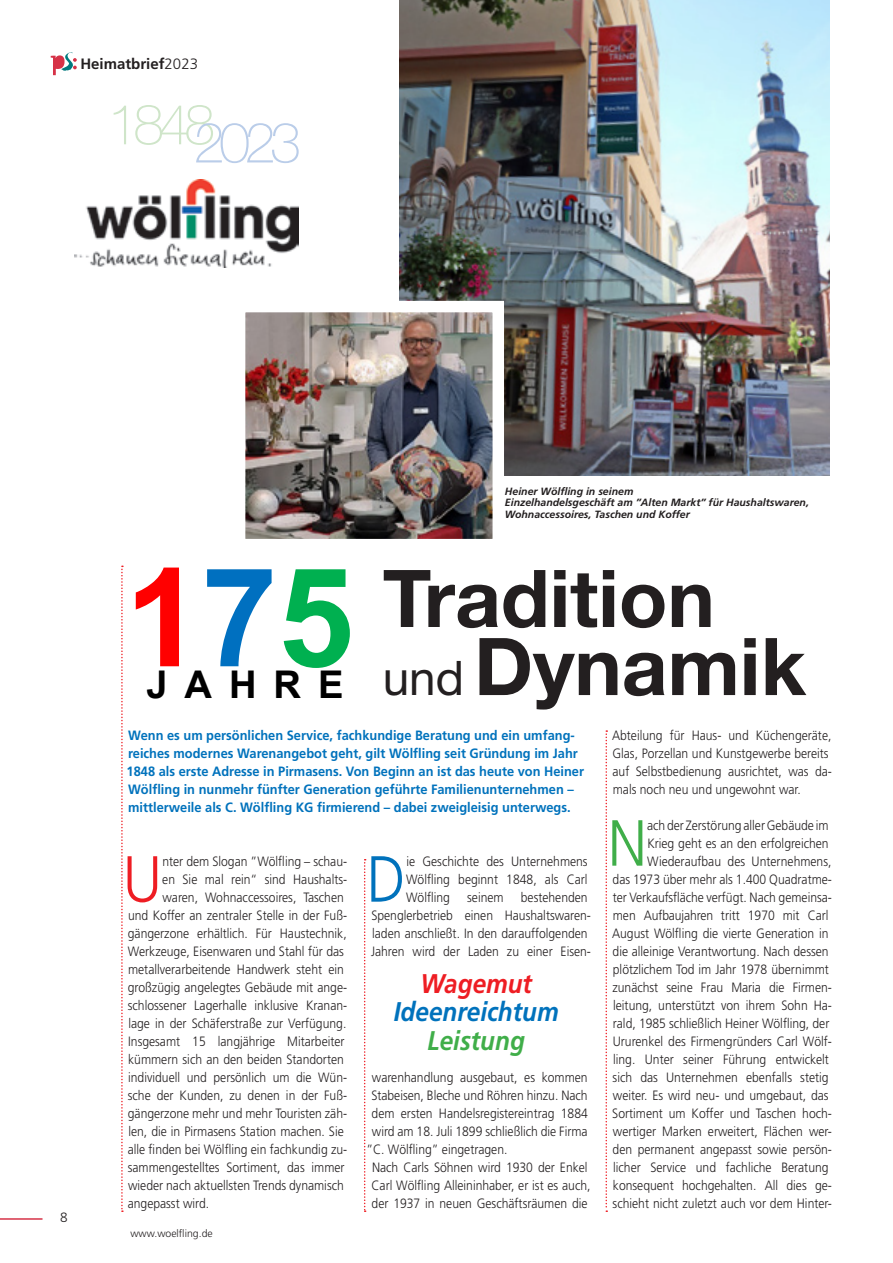
<style>
.page{position:relative;width:893px;height:1263px;background:#fff}
.page>*{position:absolute;margin:0;border:0;box-sizing:border-box;transform-origin:0 0}
.t1{font:700 137.4px "Arial";color:#f00}
.t2{font:700 79.8px/68.1px "Helvetica Neue LT";color:#231f20}
.t3{font:300 65.1px "Frutiger LT";color:#ee1d23;scale:.9 1}
.t4{font:300 65.1px "Frutiger LT";color:#0072bc;scale:.9 1}
.t5{font:300 65.1px "Frutiger LT";color:#40ae49;scale:.9 1}
.t6{font:100 55.95px "Helvetica Neue LT";letter-spacing:-.1em;color:#cfe5c9}
.t7{font:700 38.25px "Arial";color:#000}
.t8{font:italic 700 27px "Frutiger LT";color:#0072bc;scale:.9 1}
.t9{font:italic 700 27px "Frutiger LT";color:#40ae49;scale:.9 1}
.t10{font:italic 700 27px "Frutiger LT";color:#ee1d23;scale:.9 1}
.t11{font:700 15px "Frutiger LT";color:#231f20}
.t12{font:300 13.5px/18px "Frutiger LT";color:#231f20;scale:.9 1}
.t13{font:700 13.5px/18px "Frutiger LT";color:#0072bc;scale:.95 1}
.t14{font:300 13.5px "Frutiger LT";color:#231f20}
.t15{font:italic 700 10.5px/11.2px "Frutiger LT";color:#231f20}
.t16{font:300 10.5px "Frutiger LT";color:#231f20}
.s1{font-weight:300}
.s2{color:#bacde9}
.s3{color:#0070c0}
.s4{color:#00b050}
.s5{font-weight:400;font-size:47.7px}
</style>
<div class="page">
<hr style="left:0;top:1218px;width:43px;height:2px;background:#d63247">
<svg style="left:51px;top:52px;width:26px;height:23px"></svg>
<svg style="left:605px;top:730px;width:2px;height:482px"></svg>
<svg style="left:121px;top:566px;width:2px;height:646px"></svg>
<img style="left:400px;top:0;width:429px;height:476px">
<img style="left:74px;top:179px;width:225px;height:89px">
<img style="left:246px;top:313px;width:246px;height:225px">
<svg style="left:364px;top:859px;width:2px;height:353px"></svg>
<p class="t11" style="left:80px;top:55px;width:119px">Heimatbrief<span class="s1">2023</span></p>
<h3 class="t6" style="left:108px;top:92px;width:195px">1848<span class="s2">2023</span></h3>
<p class="t14" style="left:60px;top:1210px;width:9px">8</p>
<p class="t15" style="left:505px;top:486px;width:305px">Heiner Wölfling in seinem<br>Einzelhandelsgeschäft am ”Alten Markt” für Haushaltswaren,<br>Wohnaccessoires, Taschen und Koffer</p>
<h1 class="t1" style="left:125px;top:521px;width:231px">1<span class="s3">7</span><span class="s4">5</span></h1>
<h3 class="t7" style="left:146px;top:657px;width:199px">J A H R E</h3>
<h2 class="t2" style="left:383px;top:563px;width:425px">Tradition <span class="s5">und</span> Dynamik</h2>
<p class="t13" style="left:127px;top:726px;width:483px">Wenn es um persönlichen Service, fachkundige Beratung und ein umfang&shy;reiches modernes Warenangebot geht, gilt Wölfling seit Gründung im Jahr 1848 als erste Adresse in Pirmasens. Von Beginn an ist das heute von Heiner Wölfling in nunmehr fünfter Generation geführte Familienunternehmen – mittlerweile als C. Wölfling KG firmierend – dabei zweigleisig unterwegs.</p>
<p class="t12" style="left:612px;top:726px;width:246px">Abteilung für Haus- und Küchengeräte, Glas, Porzellan und Kunstgewerbe bereits auf Selbstbedienung ausrichtet, was da&shy;mals noch neu und ungewohnt war.</p>
<h3 class="t5" style="left:608px;top:806px;width:45px">N</h3>
<p class="t12" style="left:612px;top:816px;width:246px;text-align:right">ach der Zerstörung aller Gebäude im<br>Krieg geht es an den erfolgreichen Wiederaufbau des Unternehmens,<br>das 1973 über mehr als 1.400 Quadratme&shy;ter Verkaufsfläche verfügt. Nach gemeinsa&shy;men Aufbaujahren tritt 1970 mit Carl August Wölfling die vierte Generation in die alleinige Verantwortung. Nach dessen plötzlichem Tod im Jahr 1978 übernimmt zunächst seine Frau Maria die Firmen&shy;leitung, unterstützt von ihrem Sohn Ha&shy;rald, 1985 schließlich Heiner Wölfling, der Ururenkel des Firmengründers Carl Wölf&shy;ling. Unter seiner Führung entwickelt sich das Unternehmen ebenfalls stetig weiter. Es wird neu- und umgebaut, das Sortiment um Koffer und Taschen hoch&shy;wertiger Marken erweitert, Flächen wer&shy;den permanent angepasst sowie persön&shy;licher Service und fachliche Beratung konsequent hochgehalten. All dies ge&shy;schieht nicht zuletzt auch vor dem Hinter-</p>
<h3 class="t3" style="left:123px;top:842px;width:45px">U</h3>
<p class="t12" style="left:162px;top:852px;width:207px">nter dem Slogan ”Wölfling – schau-</p>
<h3 class="t4" style="left:367px;top:842px;width:45px">D</h3>
<p class="t12" style="left:406px;top:852px;width:203px;text-align:justify">ie Geschichte des Unternehmens Wölfling beginnt 1848, als Carl Wölfling</p>
<p class="t12" style="left:162px;top:870px;width:207px">en Sie mal rein“ sind Haushalts-</p>
<p class="t12" style="left:162px;top:888px;width:203px">waren, Wohnaccessoires, Taschen</p>
<p class="t12" style="left:128px;top:906px;width:245px">und Koffer an zentraler Stelle in der Fuß-</p>
<p class="t12" style="left:128px;top:924px;width:245px">gängerzone erhältlich. Für Haustechnik,</p>
<p class="t12" style="left:128px;top:942px;width:241px">Werkzeuge, Eisenwaren und Stahl für das</p>
<p class="t12" style="left:128px;top:960px;width:241px">metallverarbeitende Handwerk steht ein</p>
<p class="t12" style="left:128px;top:978px;width:245px">großzügig angelegtes Gebäude mit ange-</p>
<p class="t12" style="left:128px;top:996px;width:245px">schlossener Lagerhalle inklusive Kranan-</p>
<p class="t12" style="left:128px;top:1014px;width:244px">lage in der Schäferstraße zur Verfügung.</p>
<p class="t12" style="left:128px;top:1032px;width:242px">Insgesamt 15 langjährige Mitarbeiter</p>
<p class="t12" style="left:128px;top:1050px;width:241px">kümmern sich an den beiden Standorten</p>
<p class="t12" style="left:128px;top:1068px;width:245px">individuell und persönlich um die Wün-</p>
<p class="t12" style="left:128px;top:1086px;width:245px">sche der Kunden, zu denen in der Fuß-</p>
<p class="t12" style="left:128px;top:1104px;width:245px">gängerzone mehr und mehr Touristen zäh-</p>
<p class="t12" style="left:128px;top:1122px;width:241px">len, die in Pirmasens Station machen. Sie</p>
<p class="t12" style="left:128px;top:1140px;width:245px">alle finden bei Wölfling ein fachkundig zu-</p>
<p class="t12" style="left:128px;top:1158px;width:242px">sammengestelltes Sortiment, das immer</p>
<p class="t12" style="left:128px;top:1176px;width:241px">wieder nach aktuellsten Trends dynamisch</p>
<p class="t12" style="left:128px;top:1194px;width:92px">angepasst wird.</p>
<p class="t12" style="left:371px;top:888px;width:246px;text-indent:150px">bestehenden Spenglerbetrieb einen Haushaltswaren&shy;laden anschließt. In den darauffolgenden Jahren wird der Laden zu einer Eisen-</p>
<p class="t12" style="left:467px;top:888px;width:42px">seinem</p>
<h3 class="t10" style="left:420px;top:967px;width:126px">Wagemut</h3>
<h3 class="t8" style="left:394px;top:996px;width:185px">Ideenreichtum</h3>
<h3 class="t9" style="left:428px;top:1024px;width:109px">Leistung</h3>
<p class="t12" style="left:372px;top:1068px;width:241px">warenhandlung ausgebaut, es kommen</p>
<p class="t12" style="left:371px;top:1086px;width:242px">Stabeisen, Bleche und Röhren hinzu. Nach</p>
<p class="t12" style="left:372px;top:1104px;width:242px">dem ersten Handelsregistereintrag 1884</p>
<p class="t12" style="left:372px;top:1122px;width:241px">wird am 18. Juli 1899 schließlich die Firma</p>
<p class="t12" style="left:366px;top:1140px;width:158px">”C. Wölfling” eingetragen.</p>
<p class="t12" style="left:372px;top:1158px;width:241px">Nach Carls Söhnen wird 1930 der Enkel</p>
<p class="t12" style="left:372px;top:1176px;width:245px">Carl Wölfling Alleininhaber, er ist es auch,</p>
<p class="t12" style="left:372px;top:1194px;width:241px">der 1937 in neuen Geschäftsräumen die</p>
<p class="t16" style="left:130px;top:1228px;width:84px">www.woelfling.de</p>
</div>
